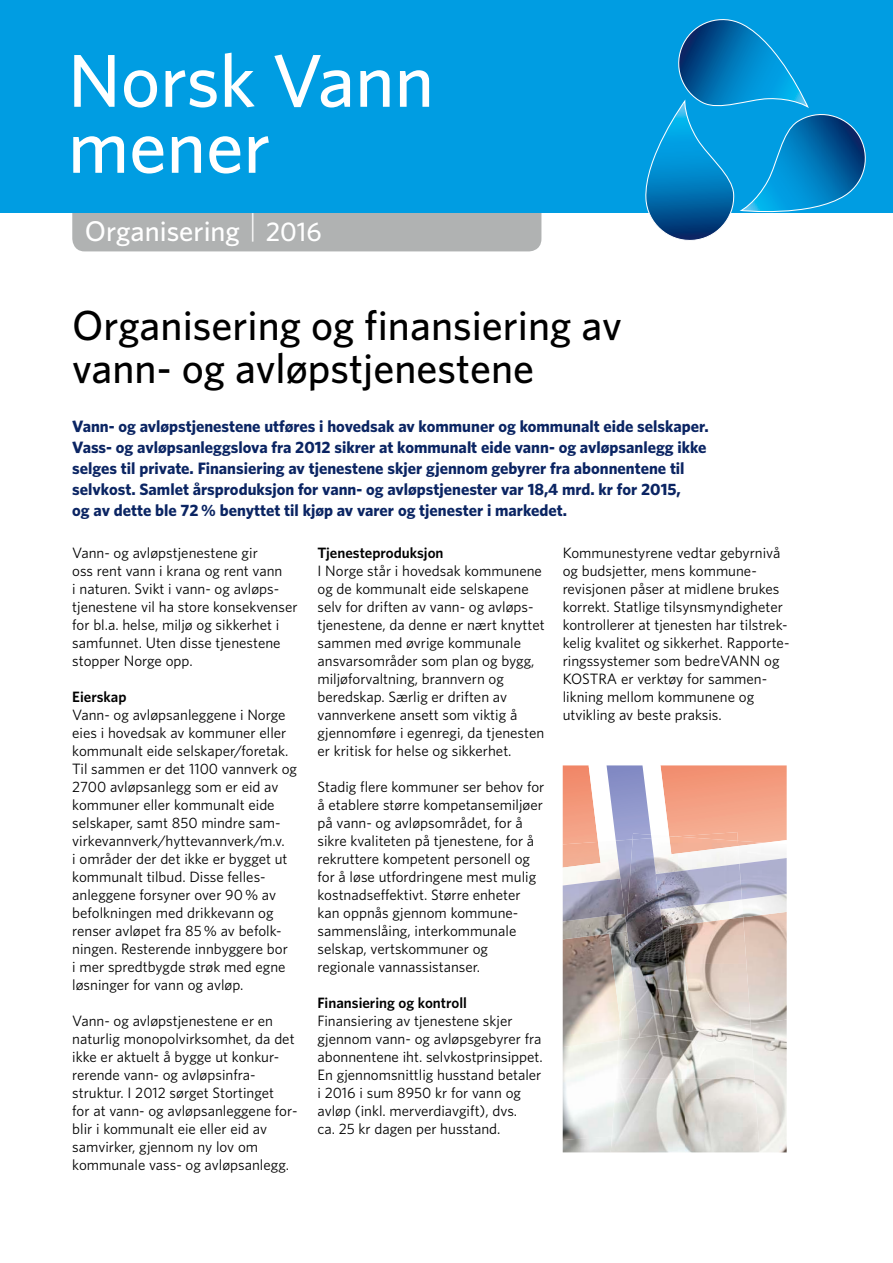
<style>
.page{position:relative;width:893px;height:1263px;background:#fff}
.page>*{position:absolute;margin:0;border:0;box-sizing:border-box;transform-origin:0 0}
.t1{font:500 75px/66px "Whitney";color:#fff}
.t2{font:500 42px/43.5px "Whitney";color:#000}
.t3{font:500 28.5px "Whitney";color:#fff}
.t4{font:700 16.5px/21px "Whitney";color:#0b2563}
.t5{font:15px/18px "Whitney";color:#000}
.t6{font:600 15px "Whitney";color:#000}
.s1{font-size:27px}
</style>
<div class="page">
<div style="left:72px;top:213px;width:469px;height:38px;background:#b0b2b2"></div>
<div style="left:0;top:0;width:893px;height:213px;background:#009de2"></div>
<svg style="left:645px;top:19px;width:221px;height:222px"></svg>
<svg style="left:563px;top:765px;width:224px;height:77px"></svg>
<img style="left:651px;top:835px;width:18px;height:2px">
<img style="left:633px;top:833px;width:18px;height:5px">
<img style="left:754px;top:1024px;width:33px;height:128px">
<img style="left:738px;top:841px;width:49px;height:183px">
<img style="left:738px;top:843px;width:49px;height:74px">
<img style="left:739px;top:858px;width:48px;height:41px">
<img style="left:675px;top:832px;width:63px;height:4px">
<img style="left:563px;top:1047px;width:53px;height:89px">
<img style="left:563px;top:1136px;width:48px;height:16px">
<img style="left:563px;top:939px;width:56px;height:108px">
<img style="left:598px;top:841px;width:22px;height:179px">
<img style="left:563px;top:861px;width:63px;height:78px">
<img style="left:563px;top:878px;width:53px;height:43px">
<img style="left:616px;top:839px;width:13px;height:88px">
<img style="left:611px;top:1078px;width:149px;height:74px">
<img style="left:616px;top:1026px;width:119px;height:53px">
<img style="left:735px;top:1024px;width:19px;height:55px">
<img style="left:619px;top:1020px;width:1px;height:20px">
<img style="left:693px;top:964px;width:58px;height:67px">
<img style="left:693px;top:917px;width:53px;height:47px">
<img style="left:669px;top:836px;width:69px;height:12px">
<img style="left:620px;top:931px;width:20px;height:109px">
<img style="left:675px;top:932px;width:18px;height:101px">
<img style="left:651px;top:837px;width:20px;height:11px">
<img style="left:675px;top:910px;width:68px;height:22px">
<img style="left:657px;top:848px;width:63px;height:62px">
<img style="left:720px;top:899px;width:23px;height:11px">
<img style="left:720px;top:846px;width:19px;height:18px">
<img style="left:657px;top:864px;width:85px;height:45px">
<img style="left:626px;top:888px;width:49px;height:149px">
<img style="left:629px;top:838px;width:28px;height:50px">
<h1 class="t1" style="left:68px;top:47px;width:368px">Norsk Vann mener</h1>
<h3 class="t3" style="left:85px;top:212px;width:238px">Organisering <sup>|</sup> <span class="s1">2016</span></h3>
<h2 class="t2" style="left:72px;top:303px;width:551px">Organisering og finansiering av vann- og avløpstjenestene</h2>
<p class="t4" style="left:72px;top:415px;width:638px">Vann- og avløpstjenestene utføres i hovedsak av kommuner og kommunalt eide selskaper.<br>Vass- og avløpsanleggslova fra 2012 sikrer at kommunalt eide vann- og avløpsanlegg ikke selges til private. Finansiering av tjenestene skjer gjennom gebyrer fra abonnentene til selvkost. Samlet årsproduksjon for vann- og avløpstjenester var 18,4 mrd. kr for 2015,<br>og av dette ble 72 % benyttet til kjøp av varer og tjenester i markedet.</p>
<p class="t5" style="left:72px;top:543px;width:227px">Vann- og avløpstjenestene gir<br>oss rent vann i krana og rent vann<br>i naturen. Svikt i vann- og avløps&shy;tjenestene vil ha store konsekvenser for bl.a. helse, miljø og sikkerhet i samfunnet. Uten disse tjenestene stopper Norge opp.</p>
<p class="t6" style="left:72px;top:687px;width:56px">Eierskap</p>
<p class="t5" style="left:72px;top:705px;width:226px">Vann- og avløpsanleggene i Norge eies i hovedsak av kommuner eller kommunalt eide selskaper/foretak.<br>Til sammen er det 1100 vannverk og<br>2700 avløpsanlegg som er eid av kommuner eller kommunalt eide selskaper, samt 850 mindre sam&shy;virkevannverk/hyttevannverk/m.v.<br>i områder der det ikke er bygget ut kommunalt tilbud. Disse felles&shy;anleggene forsyner over 90 % av befolkningen med drikkevann og renser avløpet fra 85 % av befolk&shy;ningen. Resterende innbyggere bor<br>i mer spredtbygde strøk med egne løsninger for vann og avløp.</p>
<p class="t5" style="left:72px;top:1011px;width:227px">Vann- og avløpstjenestene er en naturlig monopolvirksomhet, da det ikke er aktuelt å bygge ut konkur&shy;rerende vann- og avløpsinfra&shy;struktur. I 2012 sørget Stortinget<br>for at vann- og avløpsanleggene for&shy;blir i kommunalt eie eller eid av samvirker, gjennom ny lov om kommunale vass- og avløpsanlegg.</p>
<p class="t5" style="left:563px;top:543px;width:228px">Kommunestyrene vedtar gebyrnivå og budsjetter, mens kommune&shy;revisjonen påser at midlene brukes korrekt. Statlige tilsynsmyndigheter kontrollerer at tjenesten har tilstrek&shy;kelig kvalitet og sikkerhet. Rapporte&shy;ringssystemer som bedreVANN og KOSTRA er verktøy for sammen&shy;likning mellom kommunene og utvikling av beste praksis.</p>
<p class="t6" style="left:317px;top:543px;width:128px">Tjenesteproduksjon</p>
<p class="t5" style="left:317px;top:561px;width:229px">I Norge står i hovedsak kommunene og de kommunalt eide selskapene selv for driften av vann- og avløps&shy;tjenestene, da denne er nært knyttet sammen med øvrige kommunale ansvarsområder som plan og bygg, miljøforvaltning, brannvern og beredskap. Særlig er driften av vannverkene ansett som viktig å gjennomføre i egenregi, da tjenesten er kritisk for helse og sikkerhet.</p>
<p class="t5" style="left:317px;top:777px;width:228px">Stadig flere kommuner ser behov for å etablere større kompetansemiljøer på vann- og avløpsområdet, for å sikre kvaliteten på tjenestene, for å rekruttere kompetent personell og for å løse utfordringene mest mulig kostnadseffektivt. Større enheter kan oppnås gjennom kommune&shy;sammenslåing, interkommunale selskap, vertskommuner og regionale vannassistanser.</p>
<p class="t6" style="left:317px;top:993px;width:151px">Finansiering og kontroll</p>
<p class="t5" style="left:317px;top:1011px;width:227px">Finansiering av tjenestene skjer gjennom vann- og avløpsgebyrer fra abonnentene iht. selvkostprinsippet.<br>En gjennomsnittlig husstand betaler i 2016 i sum 8950 kr for vann og avløp (inkl. merverdiavgift), dvs.<br>ca. 25 kr dagen per husstand.</p>
</div>
